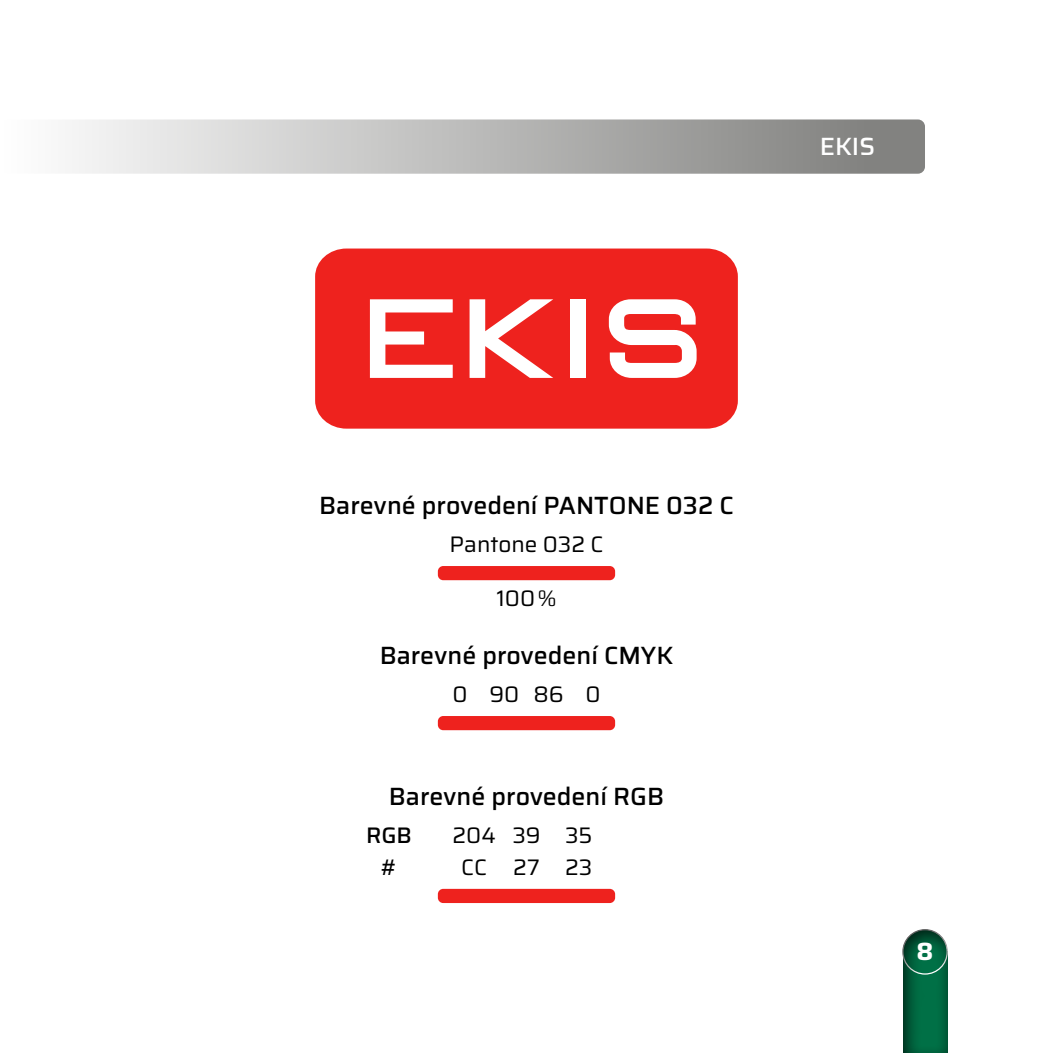
<style>
.page{position:relative;width:1053px;height:1053px;background:#fff}
.page>*{position:absolute;margin:0;border:0;box-sizing:border-box;transform-origin:0 0}
.t1{font:500 25px "Saira";color:#000}
.t2{font:500 25px "Saira";color:#fff}
.t3{font:700 25px "Saira";color:#fff}
.t4{font:22.5px "Saira";color:#000}
.t5{font:500 22.5px "Saira";color:#000}
</style>
<div class="page">
<div style="left:859px;top:894px;width:129px;height:158px;background:#000;opacity:.75"></div>
<svg style="left:72px;top:119px;width:852px;height:55px;background:#b8b8b7"></svg>
<div style="left:315px;top:248px;width:422px;height:180px;background:#ee221e"></div>
<svg style="left:370px;top:299px;width:82px;height:79px"></svg>
<svg style="left:469px;top:299px;width:84px;height:79px"></svg>
<div style="left:570px;top:299px;width:15px;height:79px;background:#fff"></div>
<svg style="left:608px;top:299px;width:88px;height:79px"></svg>
<div style="left:438px;top:888px;width:177px;height:14px;background:#ee221e;border-radius:5px"></div>
<div style="left:438px;top:566px;width:177px;height:14px;background:#ee221e;border-radius:5px"></div>
<div style="left:438px;top:716px;width:177px;height:14px;background:#ee221e;border-radius:5px"></div>
<p class="t2" style="left:819px;top:127px;width:57px">EKIS</p>
<p class="t1" style="left:319px;top:486px;width:416px">Barevné provedení PANTONE 032 C</p>
<p class="t4" style="left:449px;top:527px;width:155px">Pantone 032 C</p>
<p class="t4" style="left:496px;top:581px;width:62px">100%</p>
<p class="t1" style="left:379px;top:636px;width:295px">Barevné provedení CMYK</p>
<p class="t4" style="left:452px;top:677px;width:150px">0 9086 0</p>
<p class="t1" style="left:389px;top:776px;width:277px">Barevné provedení RGB</p>
<p class="t5" style="left:366px;top:818px;width:47px">RGB</p>
<p class="t4" style="left:452px;top:818px;width:142px">204 39 35</p>
<p class="t5" style="left:380px;top:850px;width:19px">#</p>
<p class="t4" style="left:461px;top:850px;width:133px">CC 27 23</p>
<p class="t3" style="left:916px;top:932px;width:18px">8</p>
</div>
